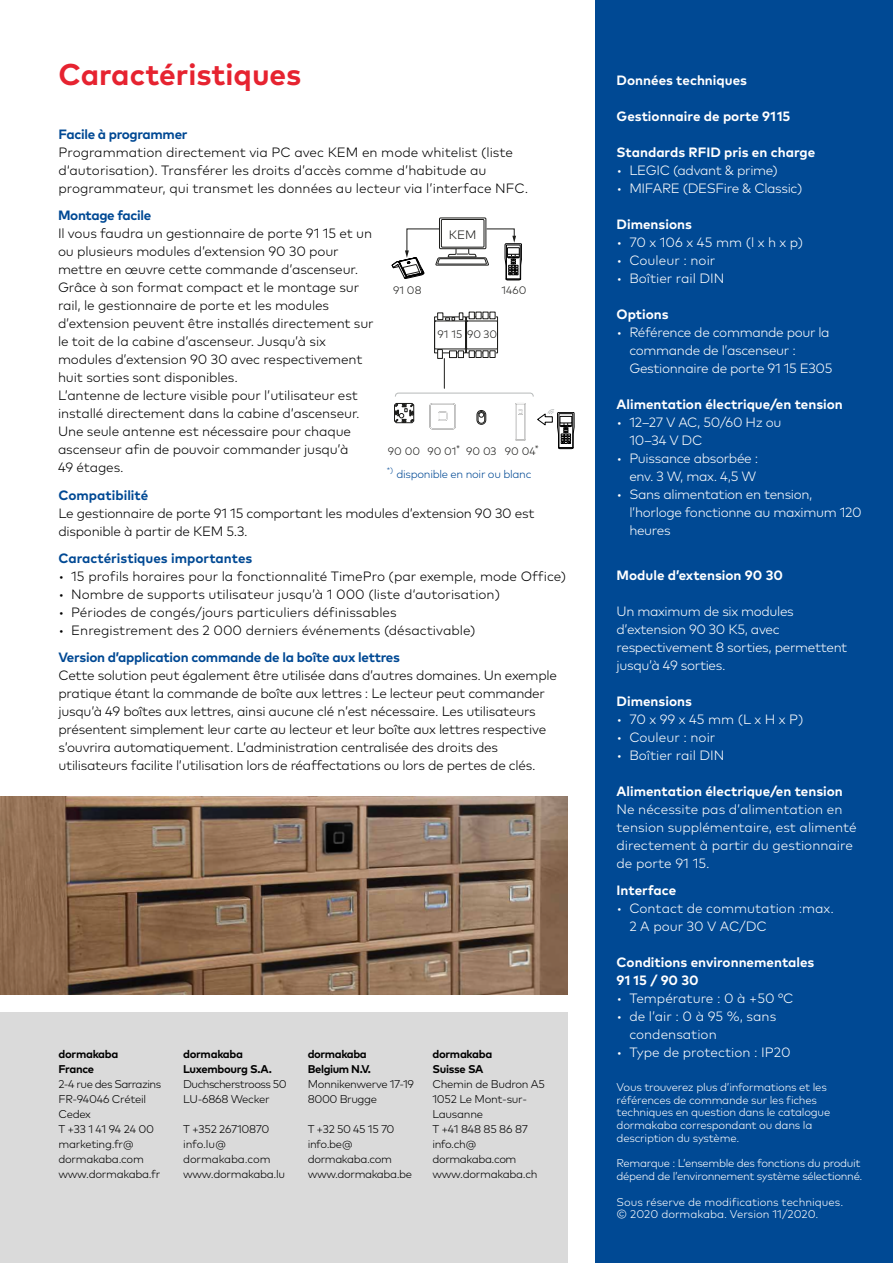
<style>
.page{position:relative;width:893px;height:1263px;background:#fff}
.page>*{position:absolute;margin:0;border:0;box-sizing:border-box;transform-origin:0 0}
.t1{font:700 30px "Mark Pro";color:#e62330}
.t2{font:300 13.5px/18px "Mark Pro";letter-spacing:-.01em;color:#000}
.t3{font:300 13.5px/18px "Mark Pro";letter-spacing:-.025em;color:#fff}
.t4{font:300 13.5px/18px "Mark Pro";color:#fff}
.t5{font:700 13.5px/18px "Mark Pro";color:#fff}
.t6{font:700 13.5px "Mark Pro";letter-spacing:-.02em;color:#004994}
.t7{font:700 13.5px "Mark Pro";color:#004994}
.t8{font:300 12.15px "Mark Pro";color:#1d1d1b}
.t9{font:300 11.25px/15px "Mark Pro";letter-spacing:-.03em;color:#000}
.t10{font:300 11.25px/12.8px "Mark Pro";letter-spacing:-.02em;color:#fff}
.t11{font:700 11.25px/15px "Mark Pro";letter-spacing:-.025em;color:#000}
.t12{font:300 11.25px/12.8px "Mark Pro";color:#fff}
.t13{font:300 11.25px/15px "Mark Pro";letter-spacing:-.05em;color:#000}
.t14{font:300 11.25px "Mark Pro";letter-spacing:-.025em;color:#004994}
.t15{font:300 10.8px "Mark Pro";color:#1d1d1b}
.t16{font:8.1px "Myriad Pro";color:#1d1d1b}
</style>
<div class="page">
<div style="left:595px;top:0;width:298px;height:1263px;background:#004994"></div>
<div style="left:0;top:1012px;width:567px;height:251px;background:#dadada"></div>
<img style="left:0;top:796px;width:567px;height:198px">
<div style="left:439px;top:218px;width:47px;height:31px;border:1px solid #1d1d1b"></div>
<div style="left:441px;top:219px;width:43px;height:28px;border:1px solid #1d1d1b"></div>
<svg style="left:392px;top:228px;width:130px;height:52px"></svg>
<div style="left:437px;top:349px;width:6px;height:10px;border:1px solid #1d1d1b"></div>
<svg style="left:434px;top:312px;width:64px;height:46px"></svg>
<div style="left:458px;top:351px;width:6px;height:7px;border:1px solid #1d1d1b"></div>
<hr style="left:444px;top:358px;width:1px;height:30px;background:#1d1d1b">
<svg style="left:394px;top:392px;width:180px;height:57px"></svg>
<h1 class="t1" style="left:58px;top:52px;width:244px">Caractéristiques</h1>
<p class="t6" style="left:58px;top:124px;width:131px">Facile à programmer</p>
<p class="t2" style="left:58px;top:143px;width:471px">Programmation directement via PC avec KEM en mode whitelist (liste d‘autorisation). Transférer les droits d’accès comme d’habitude au programmateur, qui transmet les données au lecteur via l’interface NFC.</p>
<p class="t6" style="left:58px;top:205px;width:95px">Montage facile</p>
<p class="t2" style="left:58px;top:224px;width:317px">Il vous faudra un gestionnaire de porte 91 15 et un ou plusieurs modules d’extension 90 30 pour mettre en œuvre cette commande d’ascenseur.<br>Grâce à son format compact et le montage sur rail, le gestionnaire de porte et les modules d’extension peuvent être installés directement sur le toit de la cabine d’ascenseur. Jusqu’à six modules d’extension 90 30 avec respectivement huit sorties sont disponibles.<br>L’antenne de lecture visible pour l’utilisateur est installé directement dans la cabine d’ascenseur.<br>Une seule antenne est nécessaire pour chaque ascenseur afin de pouvoir commander jusqu’à<br>49 étages.</p>
<p class="t8" style="left:449px;top:225px;width:29px">KEM</p>
<p class="t15" style="left:393px;top:282px;width:30px">91 08</p>
<p class="t15" style="left:502px;top:282px;width:26px">1460</p>
<p class="t15" style="left:438px;top:326px;width:61px">91 15 90 30</p>
<p class="t16" style="left:456px;top:443px;width:5px">*</p>
<p class="t16" style="left:535px;top:443px;width:5px">*</p>
<p class="t15" style="left:388px;top:443px;width:149px">90 00 90 01 90 03 90 04</p>
<p class="t14" style="left:387px;top:465px;width:146px"><sup>*)</sup> disponible en noir ou blanc</p>
<p class="t7" style="left:58px;top:484px;width:91px">Compatibilité</p>
<p class="t2" style="left:58px;top:503px;width:477px">Le gestionnaire de porte 91 15 comportant les modules d’extension 90 30 est disponible à partir de KEM 5.3.</p>
<p class="t7" style="left:58px;top:547px;width:195px">Caractéristiques importantes</p>
<p class="t2" style="left:58px;top:566px;width:509px">• 15 profils horaires pour la fonctionnalité TimePro (par exemple, mode Office)</p>
<p class="t2" style="left:58px;top:584px;width:443px">• Nombre de supports utilisateur jusqu’à 1 000 (liste d‘autorisation)</p>
<p class="t2" style="left:58px;top:602px;width:340px">• Périodes de congés/jours particuliers définissables</p>
<p class="t2" style="left:58px;top:620px;width:418px">• Enregistrement des 2 000 derniers événements (désactivable)</p>
<p class="t6" style="left:58px;top:646px;width:343px">Version d’application commande de la boîte aux lettres</p>
<p class="t2" style="left:58px;top:665px;width:500px">Cette solution peut également être utilisée dans d’autres domaines. Un exemple pratique étant la commande de boîte aux lettres : Le lecteur peut commander jusqu’à 49 boîtes aux lettres, ainsi aucune clé n’est nécessaire. Les utilisateurs présentent simplement leur carte au lecteur et leur boîte aux lettres respective s’ouvrira automatiquement. L’administration centralisée des droits des utilisateurs facilite l’utilisation lors de réaffectations ou lors de pertes de clés.</p>
<p class="t11" style="left:58px;top:1046px;width:61px">dormakaba<br>France</p>
<p class="t9" style="left:58px;top:1076px;width:104px">2-4 rue des Sarrazins<br>FR-94046 Créteil<br>Cedex<br>T +33 1 41 94 24 00 marketing.fr@ dormakaba.com www.dormakaba.fr</p>
<p class="t11" style="left:183px;top:1046px;width:90px">dormakaba<br>Luxembourg S.A.</p>
<p class="t13" style="left:183px;top:1076px;width:105px">Duchscherstrooss 50<br>LU-6868 Wecker</p>
<p class="t9" style="left:183px;top:1121px;width:104px">T +352 26710870 info.lu@ dormakaba.com www.dormakaba.lu</p>
<p class="t11" style="left:308px;top:1046px;width:65px">dormakaba<br>Belgium N.V.</p>
<p class="t9" style="left:308px;top:1076px;width:108px">Monnikenwerve 17-19<br>8000 Brugge</p>
<p class="t9" style="left:308px;top:1121px;width:106px">T +32 50 45 15 70 info.be@ dormakaba.com www.dormakaba.be</p>
<p class="t11" style="left:432px;top:1046px;width:61px">dormakaba<br>Suisse SA</p>
<p class="t9" style="left:432px;top:1076px;width:114px">Chemin de Budron A5<br>1052 Le Mont-sur-<br>Lausanne<br>T +41 848 85 86 87 info.ch@ dormakaba.com www.dormakaba.ch</p>
<p class="t5" style="left:617px;top:71px;width:132px">Données techniques</p>
<p class="t5" style="left:617px;top:107px;width:175px">Gestionnaire de porte 91 15</p>
<p class="t5" style="left:617px;top:143px;width:200px">Standards RFID pris en charge</p>
<p class="t3" style="left:617px;top:161px;width:163px">• LEGIC (advant &amp; prime)</p>
<p class="t3" style="left:617px;top:179px;width:187px">• MIFARE (DESFire &amp; Classic)</p>
<p class="t5" style="left:617px;top:215px;width:77px">Dimensions</p>
<p class="t3" style="left:617px;top:233px;width:188px">• 70 x 106 x 45 mm (l x h x p)</p>
<p class="t4" style="left:617px;top:251px;width:100px">• Couleur : noir</p>
<p class="t4" style="left:617px;top:269px;width:109px">• Boîtier rail DIN</p>
<p class="t5" style="left:617px;top:305px;width:54px">Options</p>
<p class="t3" style="left:629px;top:323px;width:205px;text-indent:-13px">• Référence de commande pour la commande de l’ascenseur :<br>Gestionnaire de porte 91 15 E305</p>
<p class="t5" style="left:617px;top:395px;width:228px">Alimentation électrique/en tension</p>
<p class="t3" style="left:629px;top:413px;width:154px;text-indent:-13px">• 12–27 V AC, 50/60 Hz ou<br>10–34 V DC</p>
<p class="t3" style="left:617px;top:449px;width:143px;text-align:right">• Puissance absorbée : env. 3 W, max. 4,5 W</p>
<p class="t3" style="left:629px;top:485px;width:234px;text-indent:-13px">• Sans alimentation en tension, l’horloge fonctionne au maximum 120 heures</p>
<p class="t5" style="left:617px;top:565px;width:168px">Module d’extension 90 30</p>
<p class="t3" style="left:617px;top:602px;width:232px">Un maximum de six modules d’extension 90 30 K5, avec respectivement 8 sorties, permettent jusqu’à 49 sorties.</p>
<p class="t5" style="left:617px;top:691px;width:77px">Dimensions</p>
<p class="t3" style="left:617px;top:710px;width:188px">• 70 x 99 x 45 mm (L x H x P)</p>
<p class="t4" style="left:617px;top:728px;width:100px">• Couleur : noir</p>
<p class="t4" style="left:617px;top:746px;width:109px">• Boîtier rail DIN</p>
<p class="t5" style="left:617px;top:781px;width:228px">Alimentation électrique/en tension</p>
<p class="t4" style="left:617px;top:800px;width:242px">Ne nécessite pas d’alimentation en tension supplémentaire, est alimenté directement à partir du gestionnaire de porte 91 15.</p>
<p class="t5" style="left:617px;top:880px;width:61px">Interface</p>
<p class="t4" style="left:629px;top:899px;width:206px;text-indent:-13px">• Contact de commutation :max.<br>2 A pour 30 V AC/DC</p>
<p class="t5" style="left:617px;top:952px;width:199px">Conditions environnementales<br>91 15 / 90 30</p>
<p class="t4" style="left:617px;top:989px;width:178px">• Température : 0 à +50 °C</p>
<p class="t4" style="left:629px;top:1007px;width:148px;text-indent:-13px">• de l’air : 0 à 95 %, sans condensation</p>
<p class="t4" style="left:617px;top:1043px;width:176px">• Type de protection : IP20</p>
<p class="t10" style="left:617px;top:1080px;width:215px">Vous trouverez plus d’informations et les références de commande sur les fiches techniques en question dans le catalogue dormakaba correspondant ou dans la description du système.</p>
<p class="t10" style="left:617px;top:1156px;width:247px">Remarque : L’ensemble des fonctions du produit dépend de l’environnement système sélectionné.</p>
<p class="t12" style="left:617px;top:1194px;width:228px">Sous réserve de modifications techniques. © 2020 dormakaba. Version 11/2020.</p>
</div>
